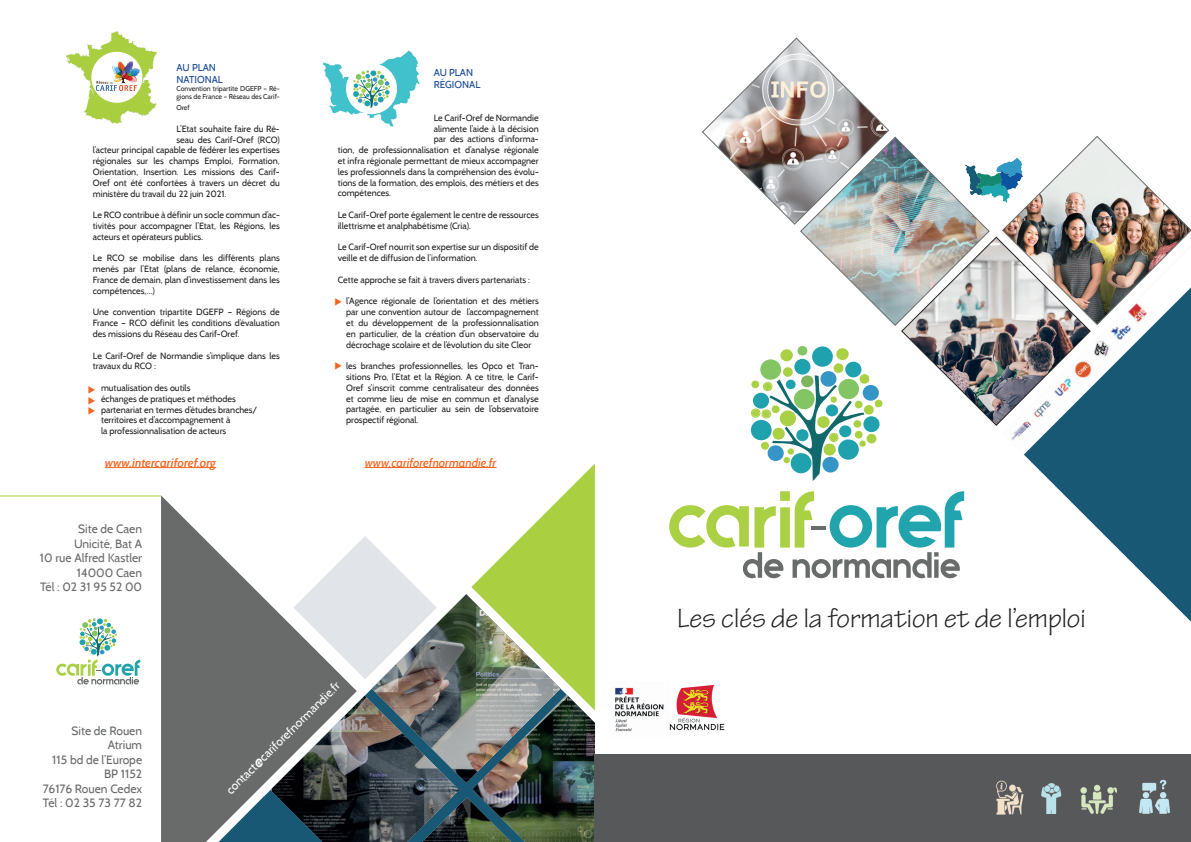
<style>
.page{position:relative;width:1191px;height:842px;background:#fff}
.page>*{position:absolute;margin:0;border:0;box-sizing:border-box;transform-origin:0 0}
.t1{font:28.3px "Tekton Pro";color:#231f20}
.t2{font:12px/14.4px "Cabin";color:#686b69;text-align:right}
.t3{font:12px "Cabin";color:#fff}
.t4{font:italic 500 12px "Cabin";color:#f36621}
.t5{font:italic 600 12px "Cabin";color:#f36621}
.t6{font:10px/12px "Cabin";color:#174895}
.t7{font:9px/10.8px "Cabin";color:#231f20;text-align:justify}
.t8{font:9px/10.8px "Wingdings 3";color:#f36621;text-align:justify}
.t9{font:7px/8.4px "Cabin";color:#231f20}
.s1{color:#f36621}
</style>
<div class="page">
<img style="left:357px;top:594px;width:238px;height:248px">
<svg style="left:161px;top:495px;width:196px;height:347px;fill:#686b69"></svg>
<svg style="left:471px;top:463px;width:124px;height:247px"></svg>
<svg style="left:293px;top:536px;width:144px;height:143px"></svg>
<svg style="left:218px;top:796px;width:59px;height:46px"></svg>
<hr style="left:0;top:495px;width:161px;height:1px;background:#aad042">
<svg style="left:56px;top:618px;width:84px;height:66px"></svg>
<svg style="left:1050px;top:481px;width:141px;height:141px"></svg>
<svg style="left:669px;top:491px;width:295px;height:87px"></svg>
<img style="left:67px;top:32px;width:89px;height:92px">
<div style="left:91px;top:52px;width:51px;height:51px;background:#fff;border-radius:50%"></div>
<img style="left:93px;top:58px;width:47px;height:34px">
<img style="left:323px;top:50px;width:97px;height:77px">
<div style="left:346px;top:63px;width:51px;height:51px;background:#fff;border-radius:50%"></div>
<svg style="left:353px;top:70px;width:37px;height:39px"></svg>
<img style="left:702px;top:37px;width:489px;height:444px">
<img style="left:961px;top:150px;width:65px;height:56px">
<hr style="left:105px;top:467px;width:111px;height:1px;background:#f36621">
<hr style="left:365px;top:467px;width:131px;height:1px;background:#f36621">
<img style="left:615px;top:684px;width:110px;height:48px">
<div style="left:594px;top:754px;width:597px;height:88px;background:#57585a"></div>
<img style="left:996px;top:781px;width:28px;height:34px">
<img style="left:1041px;top:783px;width:21px;height:31px">
<img style="left:1080px;top:784px;width:36px;height:30px">
<img style="left:1139px;top:779px;width:31px;height:35px">
<p class="t6" style="left:176px;top:61px;width:48px">AU PLAN<br>NATIONAL</p>
<p class="t9" style="left:176px;top:84px;width:105px">Convention tripartite DGEFP – Ré&shy;gions de France – Réseau des Carif-</p>
<p class="t9" style="left:176px;top:103px;width:15px">Oref</p>
<p class="t7" style="left:176px;top:123px;width:105px">L’Etat souhaite faire du Ré-</p>
<p class="t7" style="left:176px;top:134px;width:105px">seau des Carif-Oref (RCO)</p>
<p class="t7" style="left:93px;top:145px;width:188px">l’acteur principal capable de fédérer les expertises</p>
<p class="t7" style="left:93px;top:156px;width:188px">régionales sur les champs Emploi, Formation,</p>
<p class="t7" style="left:93px;top:166px;width:188px">Orientation, Insertion. Les missions des Carif-</p>
<p class="t7" style="left:93px;top:177px;width:188px">Oref ont été confortées à travers un décret du</p>
<p class="t7" style="left:93px;top:188px;width:135px">ministère du travail du 22 juin 2021.</p>
<p class="t7" style="left:93px;top:210px;width:188px">Le RCO contribue à définir un socle commun d’ac&shy;tivités pour accompagner l’Etat, les Régions, les acteurs et opérateurs publics.</p>
<p class="t7" style="left:93px;top:253px;width:188px">Le RCO se mobilise dans les différents plans menés par l’Etat (plans de relance, économie, France de demain, plan d’investissement dans les compétences,…)</p>
<p class="t7" style="left:93px;top:307px;width:188px">Une convention tripartite DGEFP – Régions de France – RCO définit les conditions d’évaluation des missions du Réseau des Carif-Oref.</p>
<p class="t7" style="left:93px;top:350px;width:188px">Le Carif-Oref de Normandie s’implique dans les travaux du RCO :</p>
<p class="t7" style="left:101px;top:382px;width:158px;text-align:left">mutualisation des outils<br>échanges de pratiques et méthodes partenariat en termes d’études branches/ territoires et d’accompagnement à<br>la professionnalisation de acteurs</p>
<p class="t8" style="left:88px;top:384px;width:9px">◆ ◆ ◆</p>
<p class="t6" style="left:434px;top:67px;width:48px">AU PLAN<br>RÉGIONAL</p>
<p class="t7" style="left:434px;top:112px;width:107px">Le Carif-Oref de Normandie</p>
<p class="t7" style="left:434px;top:123px;width:107px">alimente l’aide à la décision</p>
<p class="t7" style="left:434px;top:134px;width:107px">par des actions d’informa-</p>
<p class="t7" style="left:338px;top:144px;width:203px">tion, de professionnalisation et d’analyse régionale</p>
<p class="t7" style="left:338px;top:155px;width:203px">et infra régionale permettant de mieux accompagner</p>
<p class="t7" style="left:338px;top:166px;width:203px">les professionnels dans la compréhension des évolu-</p>
<p class="t7" style="left:338px;top:177px;width:202px">tions de la formation, des emplois, des métiers et des</p>
<p class="t7" style="left:338px;top:188px;width:55px">compétences.</p>
<p class="t7" style="left:338px;top:209px;width:202px">Le Carif-Oref porte également le centre de ressources illettrisme et analphabétisme (Cria).</p>
<p class="t7" style="left:338px;top:242px;width:203px">Le Carif-Oref nourrit son expertise sur un dispositif de veille et de diffusion de l’information.</p>
<p class="t7" style="left:338px;top:274px;width:194px">Cette approche se fait à travers divers partenariats :</p>
<p class="t7" style="left:346px;top:296px;width:194px;text-indent:-12px"><span class="s1">◆</span> l’Agence régionale de l’orientation et des métiers par une convention autour de l’accompagnement et du développement de la professionnalisation en particulier, de la création d’un observatoire du décrochage scolaire et de l’évolution du site Cleor</p>
<p class="t7" style="left:346px;top:360px;width:194px;text-indent:-12px"><span class="s1">◆</span> les branches professionnelles, les Opco et Tran&shy;sitions Pro, l’Etat et la Région. A ce titre, le Carif-Oref s’inscrit comme centralisateur des données et comme lieu de mise en commun et d’analyse partagée, en particulier au sein de l’observatoire prospectif régional.</p>
<h2 class="t5" style="left:105px;top:455px;width:113px">www.intercariforef.org</h2>
<h2 class="t4" style="left:365px;top:455px;width:133px">www.cariforefnormandie.fr</h2>
<h2 class="t2" style="left:40px;top:522px;width:104px">Site de Caen<br>Unicité, Bat A<br>10 rue Alfred Kastler<br>14000 Caen<br>Tél : 02 31 95 52 00</h2>
<h2 class="t2" style="left:43px;top:723px;width:101px">Site de Rouen<br>Atrium<br>115 bd de l’Europe<br>BP 1152<br>76176 Rouen Cedex<br>Tél : 02 35 73 77 82</h2>
<h2 class="t3" style="left:223px;top:786px;width:155px;rotate:-44deg">contact@cariforefnormandie.fr</h2>
<h1 class="t1" style="left:677px;top:602px;width:410px">Les clés de la formation et de l’emploi</h1>
</div>
